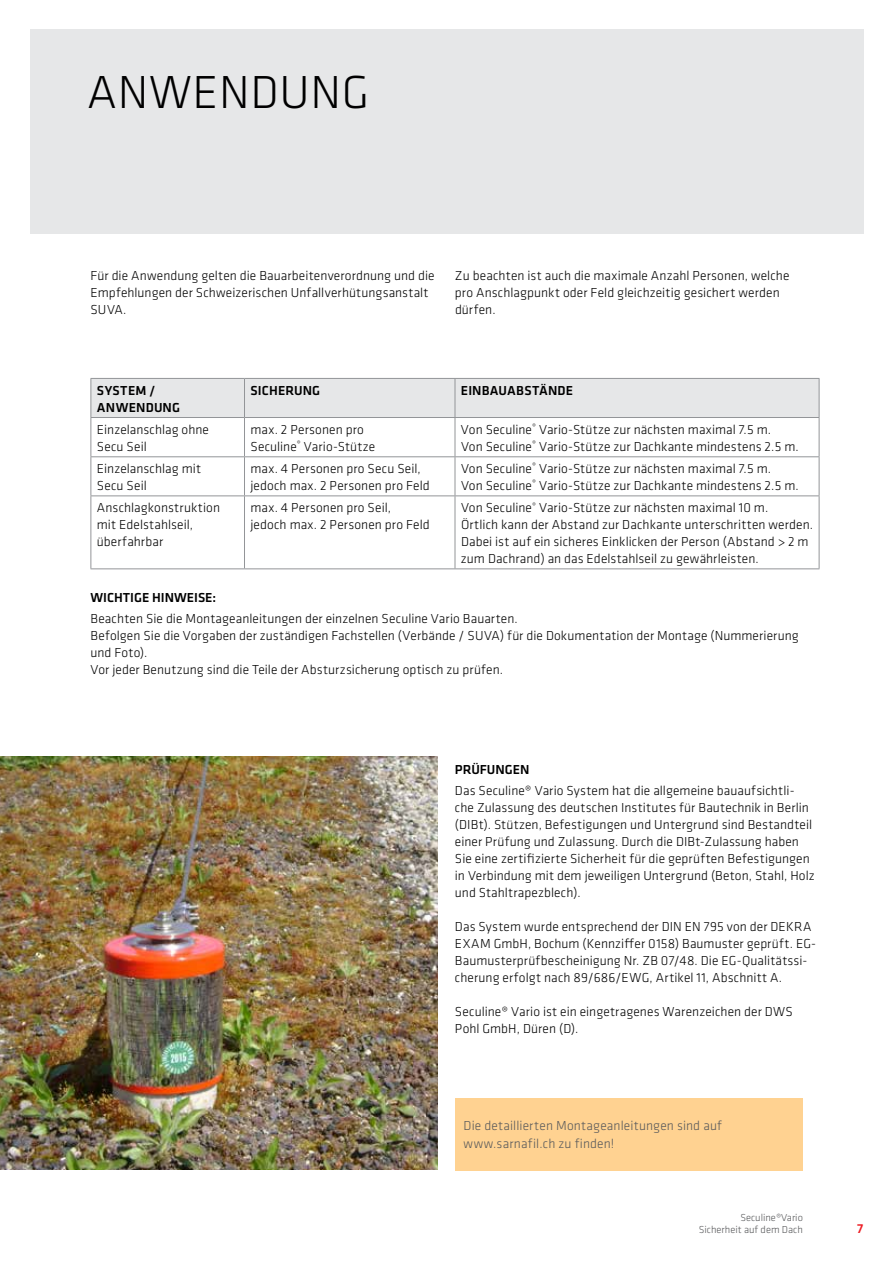
<style>
.page{position:relative;width:893px;height:1263px;background:#fff}
.page>*{position:absolute;margin:0;border:0;box-sizing:border-box;transform-origin:0 0}
.t1{font:300 48px "Klavika";color:#000}
.t2{font:300 13.5px/17px "Klavika";letter-spacing:.01em;color:#000}
.t3{font:500 13.5px/17px "Klavika";letter-spacing:.005em;color:#000}
.t4{font:300 13.5px/18px "Klavika";letter-spacing:.01em;color:#58595b}
.t5{font:500 13.5px "Klavika";color:#ed1d24}
.t6{font:300 10.5px/12.6px "Klavika";color:#58595b;text-align:right}
</style>
<div class="page">
<div style="left:30px;top:30px;width:833px;height:204px;background:#e6e7e8"></div>
<div style="left:92px;top:379px;width:727px;height:38px;background:#e6e7e8"></div>
<hr style="left:91px;top:378px;width:153px;height:1px;background:#939598">
<hr style="left:91px;top:379px;width:1px;height:38px;background:#939598">
<hr style="left:244px;top:378px;width:211px;height:1px;background:#939598">
<hr style="left:244px;top:379px;width:1px;height:38px;background:#939598">
<hr style="left:455px;top:378px;width:364px;height:1px;background:#939598">
<hr style="left:455px;top:379px;width:1px;height:38px;background:#939598">
<hr style="left:819px;top:379px;width:1px;height:38px;background:#939598">
<hr style="left:91px;top:417px;width:153px;height:1px;background:#939598">
<hr style="left:91px;top:418px;width:1px;height:38px;background:#939598">
<hr style="left:244px;top:417px;width:211px;height:1px;background:#939598">
<hr style="left:244px;top:418px;width:1px;height:38px;background:#939598">
<hr style="left:455px;top:417px;width:364px;height:1px;background:#939598">
<hr style="left:455px;top:418px;width:1px;height:38px;background:#939598">
<hr style="left:819px;top:418px;width:1px;height:38px;background:#939598">
<hr style="left:91px;top:456px;width:153px;height:1px;background:#939598">
<hr style="left:91px;top:457px;width:1px;height:38px;background:#939598">
<hr style="left:244px;top:456px;width:211px;height:1px;background:#939598">
<hr style="left:244px;top:457px;width:1px;height:38px;background:#939598">
<hr style="left:455px;top:456px;width:364px;height:1px;background:#939598">
<hr style="left:455px;top:457px;width:1px;height:38px;background:#939598">
<hr style="left:819px;top:457px;width:1px;height:38px;background:#939598">
<hr style="left:91px;top:495px;width:153px;height:1px;background:#939598">
<hr style="left:91px;top:496px;width:1px;height:72px;background:#939598">
<hr style="left:244px;top:495px;width:211px;height:1px;background:#939598">
<hr style="left:244px;top:496px;width:1px;height:72px;background:#939598">
<hr style="left:455px;top:495px;width:364px;height:1px;background:#939598">
<hr style="left:455px;top:496px;width:1px;height:72px;background:#939598">
<hr style="left:819px;top:496px;width:1px;height:72px;background:#939598">
<hr style="left:91px;top:568px;width:153px;height:1px;background:#939598">
<hr style="left:244px;top:568px;width:211px;height:1px;background:#939598">
<hr style="left:455px;top:568px;width:364px;height:1px;background:#939598">
<img style="left:0;top:756px;width:438px;height:413px">
<div style="left:455px;top:1098px;width:347px;height:72px;background:#ffd291"></div>
<h1 class="t1" style="left:87px;top:63px;width:35px">Anw</h1>
<h1 class="t1" style="left:193px;top:63px;width:145px">endung</h1>
<p class="t2" style="left:90px;top:267px;width:346px">Für die Anwendung gelten die Bauarbeitenverordnung und die<br>Empfehlungen der Schweizerischen Unfallverhütungsanstalt<br>SUVA.</p>
<p class="t2" style="left:455px;top:267px;width:336px">Zu beachten ist auch die maximale Anzahl Personen, welche pro Anschlagpunkt oder Feld gleichzeitig gesichert werden dürfen.</p>
<p class="t3" style="left:97px;top:381px;width:85px">SYSTEM /<br>ANWENDUNG</p>
<p class="t3" style="left:250px;top:381px;width:71px">SICHERUNG</p>
<p class="t3" style="left:461px;top:381px;width:114px">EINBAUABSTÄNDE</p>
<p class="t2" style="left:97px;top:420px;width:114px">Einzelanschlag ohne<br>Secu Seil</p>
<p class="t2" style="left:250px;top:420px;width:126px">max. 2 Personen pro<br>Seculine<sup>®</sup> Vario-Stütze</p>
<p class="t2" style="left:461px;top:420px;width:339px">Von Seculine<sup>®</sup> Vario-Stütze zur nächsten maximal 7.5 m.<br>Von Seculine<sup>®</sup> Vario-Stütze zur Dachkante mindestens 2.5 m.</p>
<p class="t2" style="left:97px;top:460px;width:106px">Einzelanschlag mit<br>Secu Seil</p>
<p class="t2" style="left:250px;top:460px;width:181px">max. 4 Personen pro Secu Seil, jedoch max. 2 Personen pro Feld</p>
<p class="t2" style="left:461px;top:460px;width:339px">Von Seculine<sup>®</sup> Vario-Stütze zur nächsten maximal 7.5 m.<br>Von Seculine<sup>®</sup> Vario-Stütze zur Dachkante mindestens 2.5 m.</p>
<p class="t2" style="left:97px;top:499px;width:125px">Anschlagkonstruktion mit Edelstahlseil, überfahrbar</p>
<p class="t2" style="left:250px;top:499px;width:181px">max. 4 Personen pro Seil, jedoch max. 2 Personen pro Feld</p>
<p class="t2" style="left:461px;top:499px;width:354px">Von Seculine<sup>®</sup> Vario-Stütze zur nächsten maximal 10 m.<br>Örtlich kann der Abstand zur Dachkante unterschritten werden.<br>Dabei ist auf ein sicheres Einklicken der Person (Abstand &gt; 2 m zum Dachrand) an das Edelstahlseil zu gewährleisten.</p>
<p class="t3" style="left:90px;top:588px;width:127px">WICHTIGE HINWEISE:</p>
<p class="t2" style="left:90px;top:610px;width:710px">Beachten Sie die Montageanleitungen der einzelnen Seculine Vario Bauarten.<br>Befolgen Sie die Vorgaben der zuständigen Fachstellen (Verbände / SUVA) für die Dokumentation der Montage (Nummerierung und Foto).<br>Vor jeder Benutzung sind die Teile der Absturzsicherung optisch zu prüfen.</p>
<p class="t3" style="left:455px;top:761px;width:76px">PRÜFUNGEN</p>
<p class="t2" style="left:455px;top:782px;width:361px">Das Seculine® Vario System hat die allgemeine bauaufsichtli&shy;che Zulassung des deutschen I nstitutes für Bautechnik in Berlin (DI Bt). Stützen, Befestigungen und U ntergrund sind Bestandteil einer Prüfung und Zulassung. Durch die DI Bt-Zulassung haben Sie eine zertifizierte Sicherheit für die geprüften Befestigungen in Verbindung mit dem jeweiligen Untergrund (Beton, Stahl, Holz und Stahltrapezblech).</p>
<p class="t2" style="left:455px;top:918px;width:358px">Das System wurde entsprechend der DIN EN 795 von der DEKRA EXAM GmbH, Bochum (Kennziffer 0158) Baumuster geprüft. EG-Baumusterprüfbescheinigung Nr. ZB 07/48. Die EG-Qualitätssi&shy;cherung erfolgt nach 89/686/EWG, Artikel 11, Abschnitt A.</p>
<p class="t2" style="left:455px;top:1003px;width:339px">Seculine® Vario ist ein eingetragenes Warenzeichen der DWS<br>Pohl GmbH, Düren (D).</p>
<p class="t4" style="left:463px;top:1116px;width:260px">Die detaillierten Montageanleitungen sind auf www.sarnafil.ch zu finden!</p>
<p class="t6" style="left:699px;top:1211px;width:106px">Seculine®Vario<br>Sicherheit auf dem Dach</p>
<p class="t5" style="left:857px;top:1219px;width:8px">7</p>
</div>
